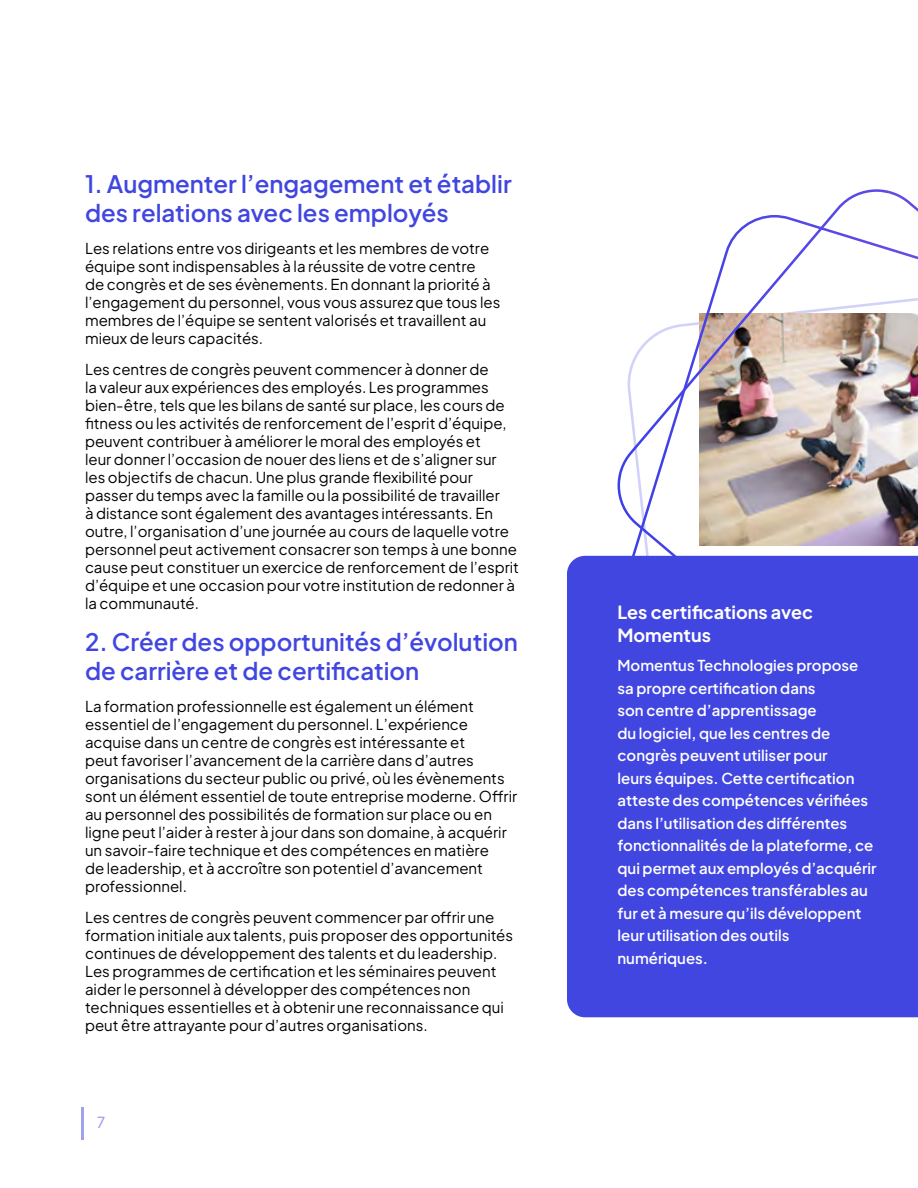
<style>
.page{position:relative;width:918px;height:1188px;background:#fff}
.page>*{position:absolute;margin:0;border:0;box-sizing:border-box;transform-origin:0 0}
.t1{font:600 24px/28.8px "Plus Jakarta Sans";color:#4146e0}
.t2{font:700 18px/22.5px "Plus Jakarta Sans";color:#fff}
.t3{font:15px/18px "Plus Jakarta Sans";color:#000}
.t4{font:600 15px/22.5px "Plus Jakarta Sans";color:#fff}
.t5{font:300 15px "Plus Jakarta Sans";color:#a0a2ef}
</style>
<div class="page">
<hr style="left:81px;top:1107px;width:2px;height:32px;background:#a0a2ef">
<img style="left:618px;top:189px;width:300px;height:367px">
<div style="left:567px;top:556px;width:351px;height:461px;background:#4146e0"></div>
<h1 class="t1" style="left:85px;top:168px;width:428px">1. Augmenter l’engagement et établir des relations avec les employés</h1>
<p class="t3" style="left:85px;top:238px;width:417px">Les relations entre vos dirigeants et les membres de votre équipe sont indispensables à la réussite de votre centre<br>de congrès et de ses évènements. En donnant la priorité à l’engagement du personnel, vous vous assurez que tous les membres de l’équipe se sentent valorisés et travaillent au mieux de leurs capacités.</p>
<p class="t3" style="left:85px;top:359px;width:436px">Les centres de congrès peuvent commencer à donner de<br>la valeur aux expériences des employés. Les programmes bien-être, tels que les bilans de santé sur place, les cours de fitness ou les activités de renforcement de l’esprit d’équipe, peuvent contribuer à améliorer le moral des employés et<br>leur donner l’occasion de nouer des liens et de s’aligner sur les objectifs de chacun. Une plus grande flexibilité pour passer du temps avec la famille ou la possibilité de travailler<br>à distance sont également des avantages intéressants. En outre, l’organisation d’une journée au cours de laquelle votre personnel peut activement consacrer son temps à une bonne cause peut constituer un exercice de renforcement de l’esprit d’équipe et une occasion pour votre institution de redonner à la communauté.</p>
<h1 class="t1" style="left:85px;top:626px;width:434px">2. Créer des opportunités d’évolution de carrière et de certification</h1>
<p class="t3" style="left:85px;top:696px;width:434px">La formation professionnelle est également un élément essentiel de l’engagement du personnel. L’expérience acquise dans un centre de congrès est intéressante et<br>peut favoriser l’avancement de la carrière dans d’autres organisations du secteur public ou privé, où les évènements sont un élément essentiel de toute entreprise moderne. Offrir au personnel des possibilités de formation sur place ou en ligne peut l’aider à rester à jour dans son domaine, à acquérir un savoir-faire technique et des compétences en matière<br>de leadership, et à accroître son potentiel d’avancement professionnel.</p>
<p class="t3" style="left:85px;top:907px;width:430px">Les centres de congrès peuvent commencer par offrir une formation initiale aux talents, puis proposer des opportunités continues de développement des talents et du leadership.<br>Les programmes de certification et les séminaires peuvent aider le personnel à développer des compétences non techniques essentielles et à obtenir une reconnaissance qui peut être attrayante pour d’autres organisations.</p>
<p class="t5" style="left:97px;top:1110px;width:9px">7</p>
<p class="t2" style="left:618px;top:600px;width:197px">Les certifications avec<br>Momentus</p>
<p class="t4" style="left:618px;top:653px;width:261px">Momentus Technologies propose sa propre certification dans<br>son centre d’apprentissage<br>du logiciel, que les centres de congrès peuvent utiliser pour<br>leurs équipes. Cette certification atteste des compétences vérifiées dans l’utilisation des différentes fonctionnalités de la plateforme, ce qui permet aux employés d’acquérir des compétences transférables au fur et à mesure qu’ils développent leur utilisation des outils numériques.</p>
</div>
